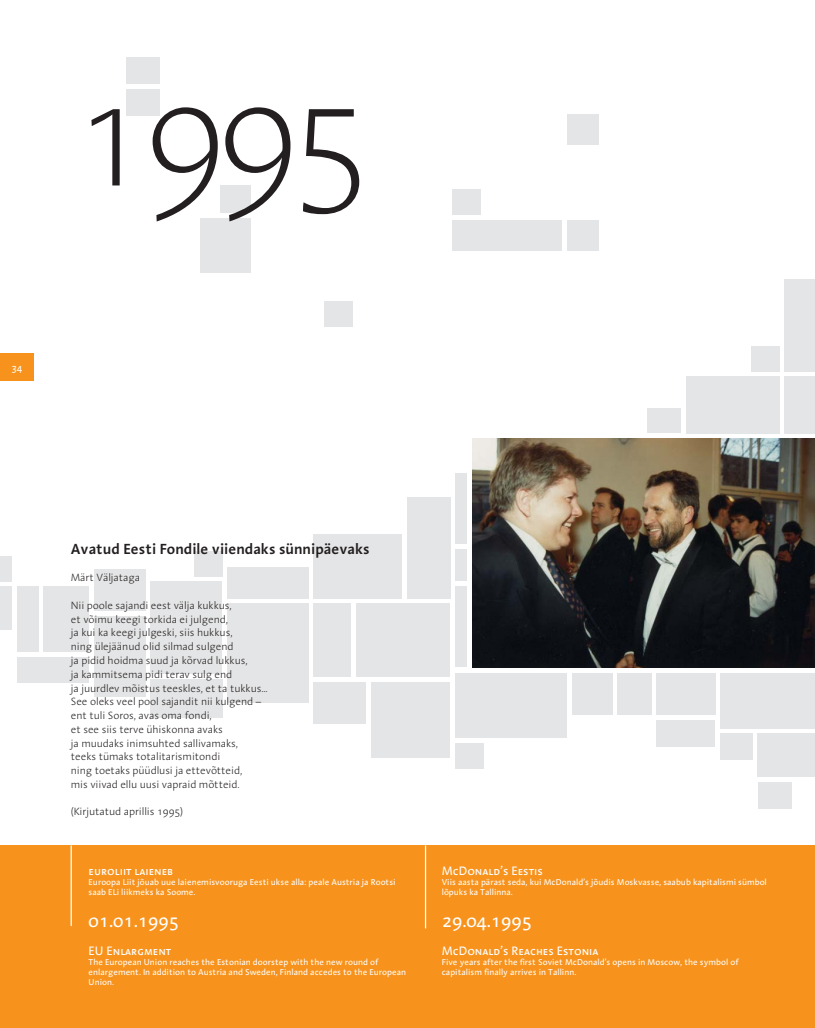
<style>
.page{position:relative;width:815px;height:1028px;background:#fff}
.page>*{position:absolute;margin:0;border:0;box-sizing:border-box;transform-origin:0 0}
.t1{font:200 152.5px "Linotype Aroma";color:#231f20}
.t2{font:18.75px "Linotype Aroma";color:#fff}
.t3{font:600 15px "Linotype Aroma";color:#231f20}
.t4{font:12.5px "Linotype Aroma SC";color:#fff}
.t5{font:300 10.75px/13.8px "Linotype Aroma";letter-spacing:-.01em;color:#231f20}
.t6{font:10px "Linotype Aroma SC";color:#fff}
.t7{font:8.75px/10px "Linotype Aroma";color:#fff}
</style>
<div class="page">
<div style="left:0;top:845px;width:815px;height:182px;background:#f7931d"></div>
<div style="left:220px;top:186px;width:30px;height:27px;background:#e4e5e6"></div>
<div style="left:452px;top:189px;width:29px;height:25px;background:#e4e5e6"></div>
<div style="left:325px;top:301px;width:28px;height:25px;background:#e4e5e6"></div>
<div style="left:455px;top:743px;width:28px;height:25px;background:#e4e5e6"></div>
<div style="left:656px;top:673px;width:59px;height:42px;background:#e4e5e6"></div>
<div style="left:617px;top:673px;width:35px;height:42px;background:#e4e5e6"></div>
<div style="left:572px;top:673px;width:40px;height:41px;background:#e4e5e6"></div>
<div style="left:455px;top:673px;width:112px;height:65px;background:#e4e5e6"></div>
<div style="left:647px;top:408px;width:34px;height:25px;background:#e4e5e6"></div>
<div style="left:720px;top:733px;width:33px;height:27px;background:#e4e5e6"></div>
<div style="left:656px;top:720px;width:59px;height:26px;background:#e4e5e6"></div>
<div style="left:758px;top:782px;width:34px;height:26px;background:#e4e5e6"></div>
<div style="left:126px;top:58px;width:33px;height:26px;background:#e4e5e6"></div>
<div style="left:126px;top:89px;width:33px;height:26px;background:#e4e5e6"></div>
<div style="left:452px;top:220px;width:110px;height:30px;background:#e4e5e6"></div>
<div style="left:567px;top:220px;width:32px;height:30px;background:#e4e5e6"></div>
<div style="left:567px;top:115px;width:32px;height:30px;background:#e4e5e6"></div>
<div style="left:314px;top:603px;width:37px;height:74px;background:#e4e5e6"></div>
<div style="left:227px;top:566px;width:82px;height:32px;background:#e4e5e6"></div>
<div style="left:227px;top:603px;width:82px;height:99px;background:#e4e5e6"></div>
<div style="left:150px;top:581px;width:72px;height:92px;background:#e4e5e6"></div>
<div style="left:150px;top:678px;width:72px;height:39px;background:#e4e5e6"></div>
<div style="left:94px;top:616px;width:51px;height:80px;background:#e4e5e6"></div>
<div style="left:94px;top:569px;width:51px;height:42px;background:#e4e5e6"></div>
<div style="left:44px;top:586px;width:45px;height:66px;background:#e4e5e6"></div>
<div style="left:455px;top:549px;width:12px;height:32px;background:#e4e5e6"></div>
<div style="left:455px;top:586px;width:12px;height:81px;background:#e4e5e6"></div>
<div style="left:356px;top:603px;width:94px;height:74px;background:#e4e5e6"></div>
<div style="left:371px;top:682px;width:79px;height:75px;background:#e4e5e6"></div>
<div style="left:407px;top:497px;width:43px;height:101px;background:#e4e5e6"></div>
<div style="left:314px;top:534px;width:88px;height:65px;background:#e4e5e6"></div>
<div style="left:720px;top:673px;width:95px;height:55px;background:#e4e5e6"></div>
<div style="left:455px;top:473px;width:12px;height:71px;background:#e4e5e6"></div>
<div style="left:194px;top:551px;width:28px;height:25px;background:#e4e5e6"></div>
<div style="left:17px;top:586px;width:22px;height:66px;background:#e4e5e6"></div>
<div style="left:0;top:586px;width:12px;height:44px;background:#e4e5e6"></div>
<div style="left:0;top:556px;width:12px;height:25px;background:#e4e5e6"></div>
<div style="left:17px;top:657px;width:72px;height:25px;background:#e4e5e6"></div>
<div style="left:314px;top:682px;width:52px;height:41px;background:#e4e5e6"></div>
<div style="left:751px;top:346px;width:28px;height:25px;background:#e4e5e6"></div>
<div style="left:784px;top:279px;width:31px;height:92px;background:#e4e5e6"></div>
<div style="left:758px;top:733px;width:57px;height:44px;background:#e4e5e6"></div>
<div style="left:200px;top:218px;width:50px;height:54px;background:#e4e5e6"></div>
<div style="left:686px;top:376px;width:93px;height:57px;background:#e4e5e6"></div>
<div style="left:784px;top:376px;width:31px;height:57px;background:#e4e5e6"></div>
<div style="left:0;top:353px;width:34px;height:27px;background:#f7931d"></div>
<img style="left:473px;top:438px;width:342px;height:229px">
<hr style="left:71px;top:845px;width:1px;height:81px;background:#fff">
<hr style="left:425px;top:845px;width:1px;height:83px;background:#fff">
<p class="t6" style="left:11px;top:361px;width:12px">34</p>
<h1 class="t1" style="left:71px;top:77px;width:303px">1995</h1>
<h3 class="t3" style="left:71px;top:543px;width:300px">Avatud Eesti Fondile viiendaks sünnipäevaks</h3>
<p class="t5" style="left:71px;top:572px;width:71px">Märt Väljataga</p>
<p class="t5" style="left:71px;top:599px;width:198px">Nii poole sajandi eest välja kukkus,<br>et võimu keegi torkida ei julgend,<br>ja kui ka keegi julgeski, siis hukkus,<br>ning ülejäänud olid silmad sulgend<br>ja pidid hoidma suud ja kõrvad lukkus,<br>ja kammitsema pidi terav sulg end<br>ja juurdlev mõistus teeskles, et ta tukkus...<br>See oleks veel pool sajandit nii kulgend – ent tuli Soros, avas oma fondi,<br>et see siis terve ühiskonna avaks<br>ja muudaks inimsuhted sallivamaks,<br>teeks tümaks totalitarismitondi<br>ning toetaks püüdlusi ja ettevõtteid,<br>mis viivad ellu uusi vapraid mõtteid.</p>
<p class="t5" style="left:71px;top:806px;width:114px">(Kirjutatud aprillis 1995)</p>
<p class="t4" style="left:89px;top:863px;width:86px">euroliit laieneb</p>
<p class="t7" style="left:89px;top:878px;width:309px">Euroopa Liit jõuab uue laienemisvooruga Eesti ukse alla: peale Austria ja Rootsi saab ELi liikmeks ka Soome.</p>
<h2 class="t2" style="left:89px;top:913px;width:92px">01.01.1995</h2>
<p class="t4" style="left:89px;top:943px;width:84px">EU Enlargment</p>
<p class="t7" style="left:89px;top:957px;width:319px">The European Union reaches the Estonian doorstep with the new round of enlargement. In addition to Austria and Sweden, Finland accedes to the European<br>Union.</p>
<p class="t4" style="left:442px;top:863px;width:103px">McDonald’s Eestis</p>
<p class="t7" style="left:442px;top:878px;width:327px">Viis aasta pärast seda, kui McDonald’s jõudis Moskvasse, saabub kapitalismi sümbol lõpuks ka Tallinna.</p>
<h2 class="t2" style="left:442px;top:913px;width:92px">29.04.1995</h2>
<p class="t4" style="left:442px;top:943px;width:158px">McDonald’s Reaches Estonia</p>
<p class="t7" style="left:442px;top:957px;width:298px">Five years after the first Soviet McDonald’s opens in Moscow, the symbol of capitalism finally arrives in Tallinn.</p>
</div>
